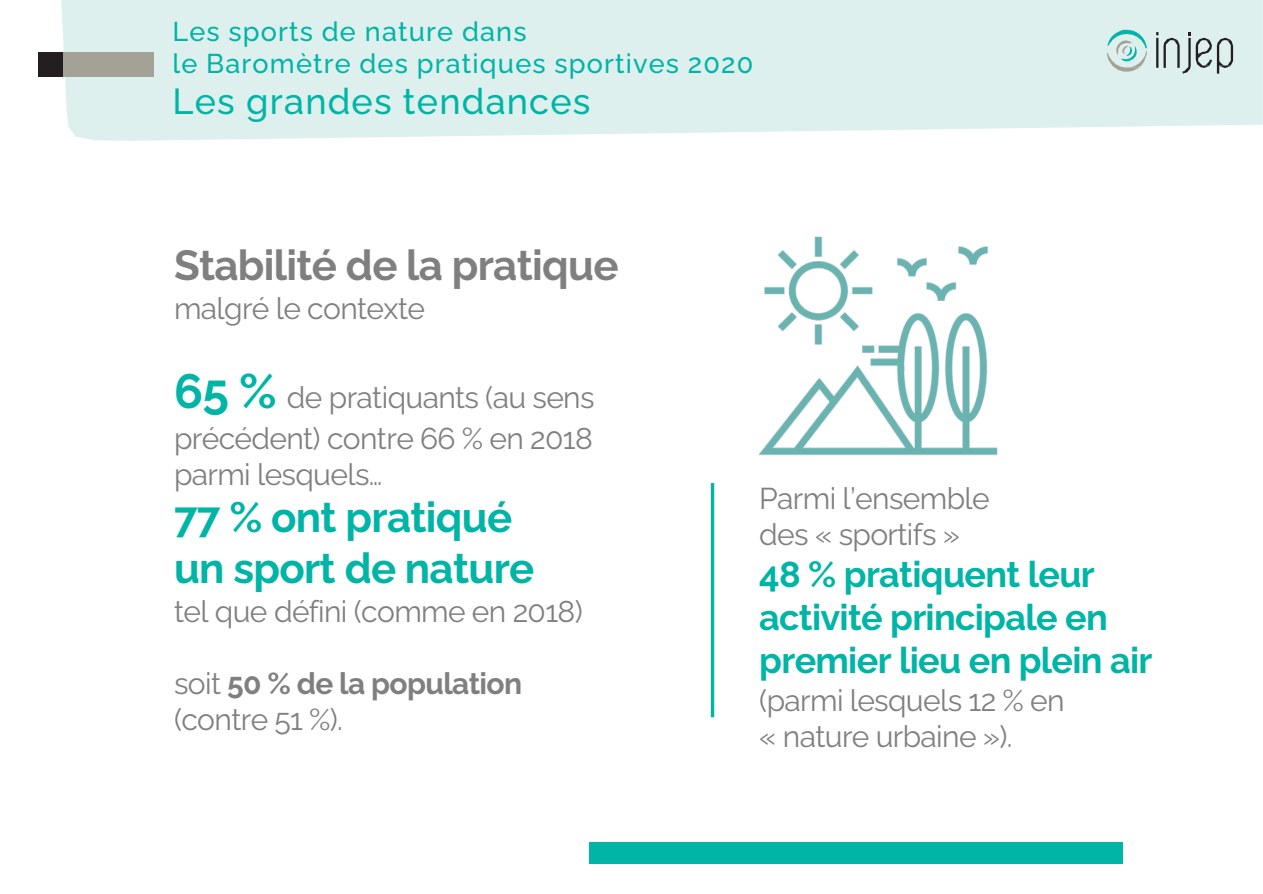
<style>
.page{position:relative;width:1263px;height:894px;background:#fff}
.page>*{position:absolute;margin:0;border:0;box-sizing:border-box;transform-origin:0 0}
.t1{font:700 42px/50.4px "Raleway";letter-spacing:-.015em;color:#00b4a6}
.t2{font:700 42px "Raleway";letter-spacing:-.015em;color:#7f7f7f}
.t3{font:700 36px/43.2px "Raleway";letter-spacing:-.02em;color:#00b4a6}
.t4{font:500 36px "Raleway";letter-spacing:.035em;color:#00b4a6}
.t5{font:30px/36px "Raleway";letter-spacing:-.02em;color:#7f7f7f}
.t6{font:700 30px/36px "Raleway";letter-spacing:-.02em;color:#7f7f7f}
.t7{font:500 27px/32.4px "Raleway";letter-spacing:.045em;color:#00b4a6}
.s1{font-weight:700;font-size:48px;color:#00b4a6}
.s2{font-weight:400}
</style>
<div class="page">
<div style="left:61px;top:0;width:1202px;height:141px;background:#ddf0ed"></div>
<div style="left:38px;top:52px;width:26px;height:25px;background:#231f20"></div>
<div style="left:64px;top:52px;width:90px;height:25px;background:#a4a297"></div>
<hr style="left:1156px;top:38px;width:2px;height:30px;background:#231f20">
<svg style="left:1164px;top:32px;width:69px;height:42px;background:#b6c4c2"></svg>
<svg style="left:1107px;top:30px;width:40px;height:42px;background:#b6dcd7"></svg>
<div style="left:589px;top:841px;width:533px;height:22px;background:#00b4a6"></div>
<hr style="left:711px;top:483px;width:3px;height:234px;background:#00b4a6">
<img style="left:758px;top:236px;width:240px;height:220px">
<p class="t7" style="left:172px;top:12px;width:582px">Les sports de nature dans<br>le Baromètre des pratiques sportives 2020</p>
<p class="t4" style="left:172px;top:73px;width:419px">Les grandes tendances</p>
<p class="t2" style="left:174px;top:233px;width:446px">Stabilité de la pratique</p>
<p class="t5" style="left:174px;top:287px;width:253px">malgré le contexte</p>
<p class="t5" style="left:174px;top:374px;width:422px;line-height:40.3px"><span class="s1">65 %</span> de pratiquants (au sens précédent) contre 66 % en 2018</p>
<p class="t5" style="left:174px;top:453px;width:210px">parmi lesquels…</p>
<p class="t1" style="left:174px;top:488px;width:362px">77 % ont pratiqué un sport de nature</p>
<p class="t5" style="left:174px;top:589px;width:410px">tel que défini (comme en 2018)</p>
<p class="t6" style="left:174px;top:662px;width:350px"><span class="s2">soit</span> 50 % de la population <span class="s2">(contre 51 %).</span></p>
<p class="t5" style="left:759px;top:477px;width:232px">Parmi l’ensemble des « sportifs »</p>
<p class="t3" style="left:759px;top:548px;width:395px">48 % pratiquent leur activité principale en premier lieu en plein air</p>
<p class="t5" style="left:759px;top:678px;width:307px">(parmi lesquels 12 % en « nature urbaine »).</p>
</div>
